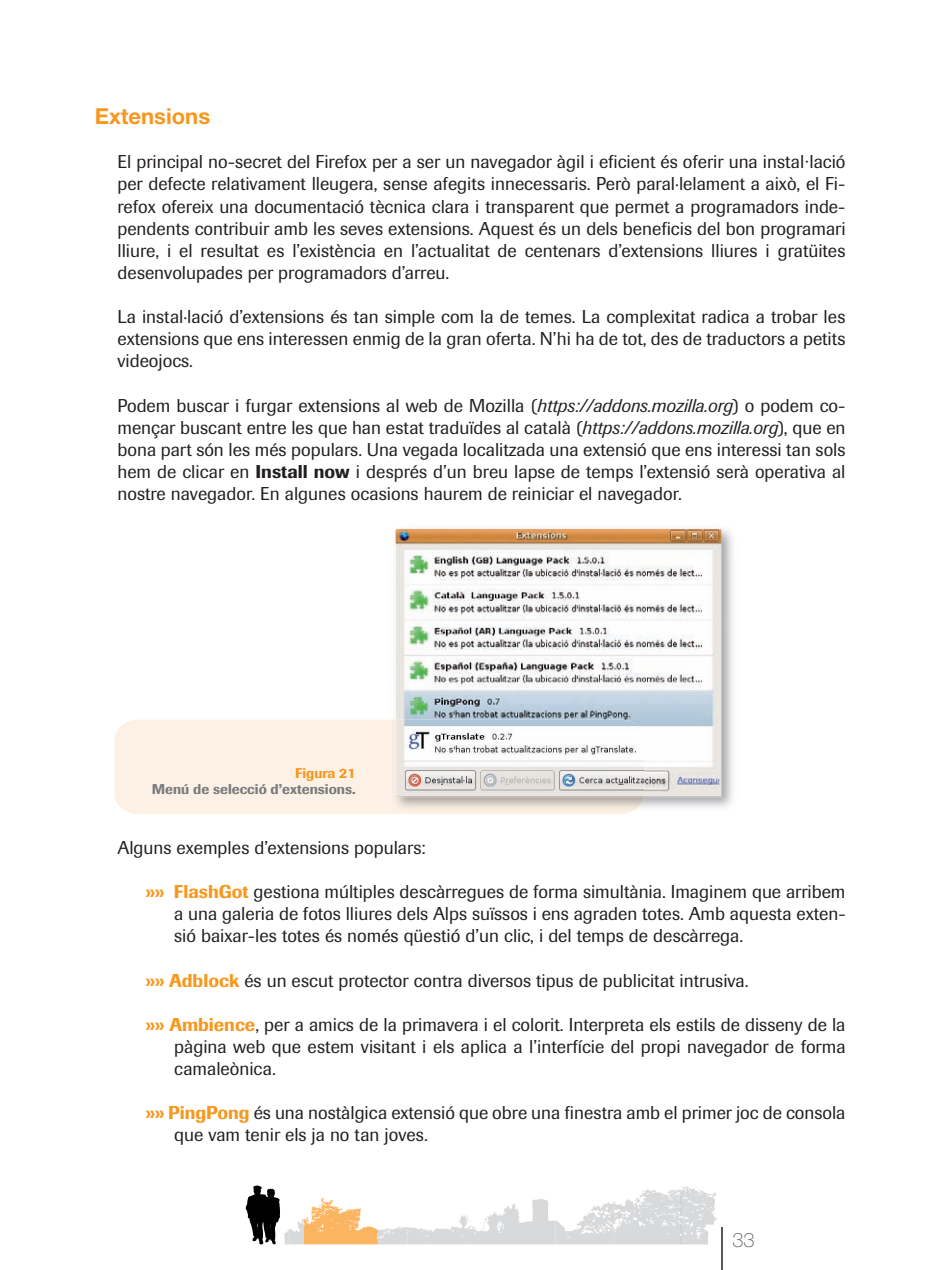
<style>
.page{position:relative;width:925px;height:1270px;background:#fff}
.page>*{position:absolute;margin:0;border:0;box-sizing:border-box;transform-origin:0 0}
.t1{font:700 22px "Helvetica Neue";color:#f7971d}
.t2{font:100 20px "Helvetica Neue";color:#57585a}
.t3{font:18.4px/22px "Imago";color:#231f20;text-align:justify}
.t4{font:500 14px "Imago";color:#787a7d}
.t5{font:500 14px "Imago";color:#f7971d}
.s1{font-family:"Arial"}
.s2{font-style:italic}
.s3{font-weight:500}
.s4{font-weight:500;color:#f7971d}
</style>
<div class="page">
<hr style="left:721px;top:1228px;width:1px;height:42px;background:#57585a">
<svg style="left:245px;top:1185px;width:369px;height:60px"></svg>
<div style="left:114px;top:720px;width:513px;height:94px;background:#fcf1e4"></div>
<img style="left:391px;top:528px;width:342px;height:280px">
<img style="left:390px;top:720px;width:253px;height:93px">
<img style="left:395px;top:528px;width:326px;height:269px">
<img style="left:395px;top:720px;width:249px;height:77px">
<img style="left:680px;top:1186px;width:36px;height:58px">
<p class="t1" style="left:95px;top:103px;width:117px">Extensions</p>
<p class="t3" style="left:117px;top:151px;width:729px">El principal no-secret del Firefox per a ser un navegador àgil i eficient és oferir una instal<span class="s1">·</span>lació per defecte relativament lleugera, sense afegits innecessaris. Però paral·lelament a això, el Fi&shy;refox ofereix una documentació tècnica clara i transparent que permet a programadors inde&shy;pendents contribuir amb les seves extensions. Aquest és un dels beneficis del bon programari lliure, i el resultat es l’existència en l’actualitat de centenars d’extensions lliures i gratüites desenvolupades per programadors d’arreu.</p>
<p class="t3" style="left:117px;top:306px;width:729px">La instal·lació d’extensions és tan simple com la de temes. La complexitat radica a trobar les extensions que ens interessen enmig de la gran oferta. N’hi ha de tot, des de traductors a petits videojocs.</p>
<p class="t3" style="left:117px;top:394px;width:729px">Podem buscar i furgar extensions al web de Mozilla (<span class="s2">https://addons.mozilla.org</span>) o podem co&shy;mençar buscant entre les que han estat traduïdes al català (<span class="s2">https://addons.mozilla.org</span>), que en bona part són les més populars. Una vegada localitzada una extensió que ens interessi tan sols hem de clicar en <span class="s3">Install now</span> i després d’un breu lapse de temps l’extensió serà operativa al nostre navegador. En algunes ocasions haurem de reiniciar el navegador.</p>
<p class="t5" style="left:295px;top:765px;width:62px">Figura 21</p>
<p class="t4" style="left:152px;top:781px;width:205px">Menú de selecció d’extensions.</p>
<p class="t3" style="left:117px;top:837px;width:309px">Alguns exemples d’extensions populars:</p>
<p class="t3" style="left:174px;top:881px;width:672px;text-indent:-28px"><span class="s4">»» FlashGot</span> gestiona múltiples descàrregues de forma simultània. Imaginem que arribem a una galeria de fotos lliures dels Alps suïssos i ens agraden totes. Amb aquesta exten&shy;sió baixar-les totes és només qüestió d’un clic, i del temps de descàrrega.</p>
<p class="t3" style="left:146px;top:969px;width:604px"><span class="s4">»» Adblock</span> és un escut protector contra diversos tipus de publicitat intrusiva.</p>
<p class="t3" style="left:174px;top:1013px;width:672px;text-indent:-28px"><span class="s4">»» Ambience</span>, per a amics de la primavera i el colorit. Interpreta els estils de disseny de la pàgina web que estem visitant i els aplica a l’interfície del propi navegador de forma camaleònica.</p>
<p class="t3" style="left:174px;top:1102px;width:672px;text-indent:-28px"><span class="s4">»» PingPong</span> és una nostàlgica extensió que obre una finestra amb el primer joc de consola que vam tenir els ja no tan joves.</p>
<p class="t2" style="left:732px;top:1228px;width:24px">33</p>
</div>
